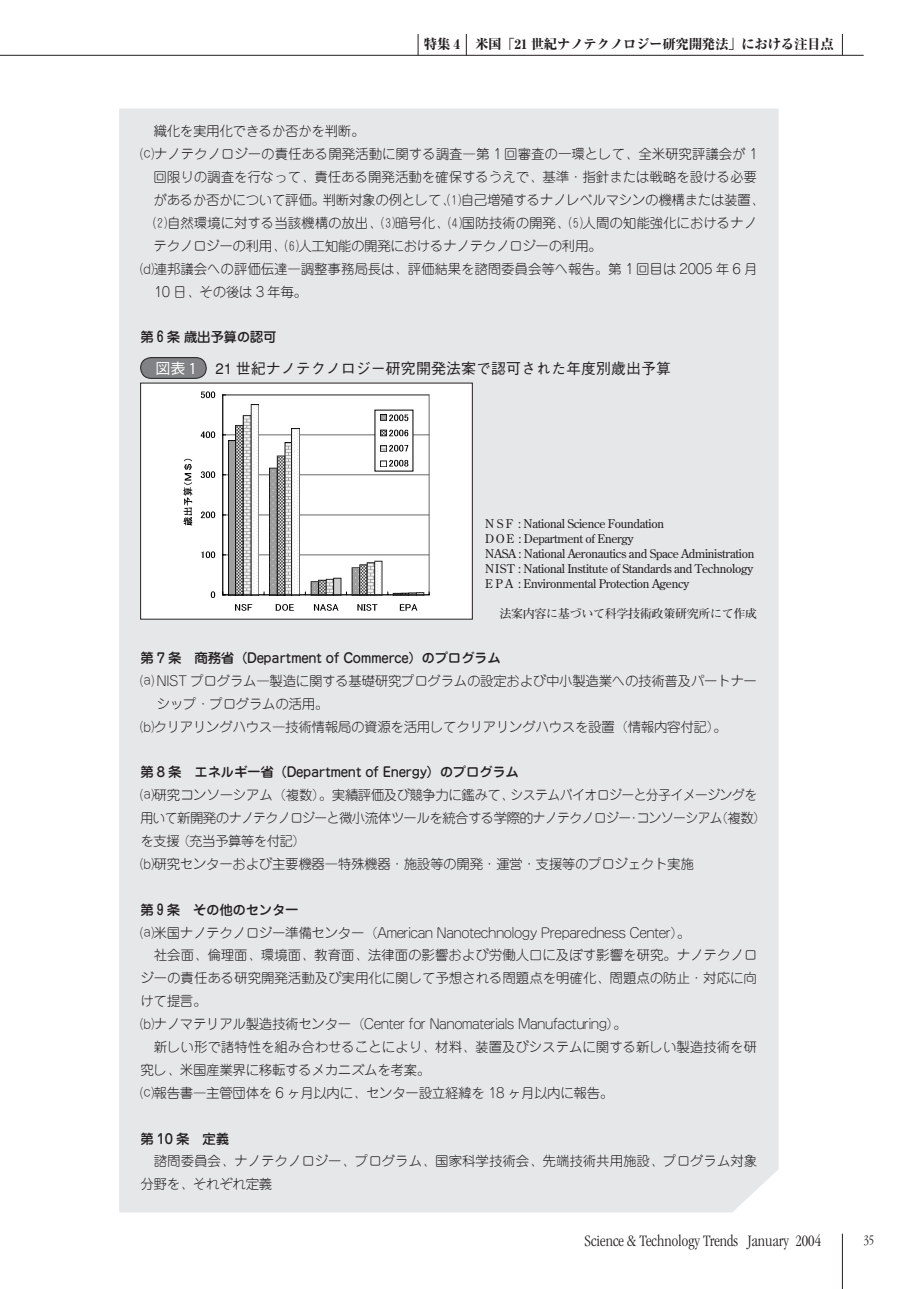
<style>
.page{position:relative;width:919px;height:1289px;background:#fff}
.page>*{position:absolute;margin:0;border:0;box-sizing:border-box;transform-origin:0 0}
.t1{font:300 condensed 16.5px "Garamond";color:#231f20}
.図表-タイトル{font:500 15px "Gothic BBB";color:#231f20}
.補足-本文_基本{font:300 13.5px/22.8px "Jun 101";letter-spacing:-.005em;color:#231f20}
.補足-見出し{font:300 13.5px/22.8px "Jun 101";letter-spacing:-.025em;color:#231f20}
.補足-本文_基本-2{font:300 13.5px/22.8px "Jun 101";letter-spacing:-.025em;color:#231f20}
.補足-見出し-2{font:300 13.5px/22.8px "Jun 101";letter-spacing:-.045em;color:#231f20}
.補足-見出し-3{font:500 13.5px "Jun 34";letter-spacing:-.025em;color:#231f20}
.補足-見出し-4{font:300 13.5px/22.8px "Jun 101";letter-spacing:-.005em;color:#231f20}
.t2{font:800 13.5px "Ryumin";letter-spacing:-.025em;color:#231f20}
.t3{font:300 condensed 13.5px "Garamond";color:#231f20}
.図表-_下_脚注{font:700 12px "Futo Min A101";letter-spacing:-.025em;color:#231f20}
.s1{font-family:"BLS Gaiji ST Jnl";font-weight:400}
.s2{color:#fff}
</style>
<div class="page">
<svg style="left:0;top:55px;width:13px;height:1px"></svg>
<hr style="left:842px;top:1233px;width:1px;height:55px;background:#231f20">
<hr style="left:13px;top:55px;width:850px;height:1px;background:#231f20">
<svg style="left:842px;top:34px;width:1px;height:21px"></svg>
<svg style="left:418px;top:34px;width:1px;height:21px"></svg>
<svg style="left:466px;top:34px;width:1px;height:21px"></svg>
<div style="left:119px;top:108px;width:659px;height:1104px;background:#e6e7e9"></div>
<svg style="left:140px;top:357px;width:67px;height:21px"></svg>
<div style="left:141px;top:383px;width:331px;height:236px;background:#fff"></div>
<img style="left:305px;top:577px;width:37px;height:16px">
<img style="left:346px;top:555px;width:42px;height:38px">
<img style="left:387px;top:586px;width:38px;height:7px">
<hr style="left:223px;top:554px;width:206px;height:1px;background:#696969">
<hr style="left:223px;top:514px;width:206px;height:1px;background:#696969">
<hr style="left:223px;top:474px;width:206px;height:1px;background:#696969">
<hr style="left:223px;top:434px;width:206px;height:1px;background:#696969">
<div style="left:222px;top:394px;width:207px;height:201px;border:1px solid #696969"></div>
<img style="left:228px;top:440px;width:7px;height:154px">
<img style="left:269px;top:442px;width:23px;height:152px">
<img style="left:235px;top:404px;width:23px;height:190px">
<img style="left:292px;top:428px;width:8px;height:166px">
<hr style="left:222px;top:395px;width:1px;height:200px;background:#000">
<hr style="left:223px;top:594px;width:206px;height:1px;background:#000">
<svg style="left:211px;top:591px;width:4px;height:7px"></svg>
<svg style="left:201px;top:551px;width:14px;height:7px"></svg>
<svg style="left:201px;top:511px;width:14px;height:7px"></svg>
<svg style="left:201px;top:471px;width:14px;height:7px"></svg>
<svg style="left:201px;top:431px;width:14px;height:7px"></svg>
<svg style="left:201px;top:391px;width:14px;height:7px"></svg>
<svg style="left:235px;top:604px;width:17px;height:6px"></svg>
<svg style="left:276px;top:604px;width:18px;height:6px"></svg>
<svg style="left:314px;top:604px;width:24px;height:6px"></svg>
<svg style="left:357px;top:604px;width:20px;height:7px"></svg>
<svg style="left:400px;top:604px;width:17px;height:6px"></svg>
<svg style="left:183px;top:459px;width:9px;height:66px"></svg>
<div style="left:375px;top:410px;width:38px;height:61px;background:#fff"></div>
<svg style="left:389px;top:414px;width:19px;height:7px"></svg>
<svg style="left:389px;top:429px;width:19px;height:7px"></svg>
<svg style="left:389px;top:445px;width:19px;height:6px"></svg>
<img style="left:380px;top:415px;width:6px;height:51px">
<svg style="left:389px;top:460px;width:19px;height:6px"></svg>
<p class="t2" style="left:424px;top:35px;width:38px">特集 4</p>
<p class="t2" style="left:475px;top:35px;width:360px">米国「21 世紀ナノテクノロジー研究開発法」における注目点</p>
<p class="補足-本文_基本-2" style="left:153px;top:120px;width:212px">織化を実用化できるか否かを判断。</p>
<p class="補足-本文_基本" style="left:153px;top:143px;width:612px;text-indent:-13px"><span class="s1">秣</span> ナノテクノロジーの責任ある開発活動に関する調査―第 1 回審査の一環として、全米研究評議会が 1回限りの調査を行なって、責任ある開発活動を確保するうえで、基準・指針または戦略を設ける必要があるか否かについて評価。判断対象の例として、<span class="s1">盧</span>自己増殖するナノレベルマシンの機構または装置、<span class="s1">盪</span>自然環境に対する当該機構の放出、<span class="s1">蘯</span>暗号化、<span class="s1">盻</span>国防技術の開発、<span class="s1">眈</span>人間の知能強化におけるナノテクノロジーの利用、<span class="s1">眇</span>人工知能の開発におけるナノテクノロジーの利用。</p>
<p class="補足-本文_基本-2" style="left:153px;top:257px;width:605px;text-indent:-13px"><span class="s1">稈</span> 連邦議会への評価伝達―調整事務局長は、評価結果を諮問委員会等へ報告。第 1 回目は 2005 年 6 月<br>10 日、その後は 3 年毎。</p>
<p class="補足-見出し-3" style="left:140px;top:328px;width:138px">第６条 歳出予算の認可</p>
<p class="図表-タイトル" style="left:155px;top:359px;width:517px"><span class="s2">図表１</span>　21 世紀ナノテクノロジー研究開発法案で認可された年度別歳出予算</p>
<p class="図表-_下_脚注" style="left:485px;top:516px;width:180px">N S F : National Science Foundation</p>
<p class="図表-_下_脚注" style="left:485px;top:531px;width:150px">DOE : Department of Energy</p>
<p class="図表-_下_脚注" style="left:485px;top:546px;width:270px">NASA : National Aeronautics and Space Administration</p>
<p class="図表-_下_脚注" style="left:485px;top:561px;width:270px">NIST : National Institute of Standards and Technology</p>
<p class="図表-_下_脚注" style="left:485px;top:576px;width:205px">E P A : Environmental Protection Agency</p>
<p class="図表-_下_脚注" style="left:499px;top:606px;width:259px">法案内容に基づいて科学技術政策研究所にて作成</p>
<p class="補足-見出し-3" style="left:140px;top:648px;width:362px">第 7 条　商務省（Department of Commerce）のプログラム</p>
<p class="補足-見出し" style="left:157px;top:669px;width:601px;text-indent:-17px"><span class="s1">秬</span> NIST プログラム―製造に関する基礎研究プログラムの設定および中小製造業への技術普及パートナーシップ・プログラムの活用。</p>
<p class="補足-本文_基本-2" style="left:140px;top:714px;width:587px"><span class="s1">秡</span> クリアリングハウス―技術情報局の資源を活用してクリアリングハウスを設置（情報内容付記）。</p>
<p class="補足-見出し-3" style="left:140px;top:763px;width:380px">第 8 条　エネルギー省（Department of Energy）のプログラム</p>
<p class="補足-見出し-2" style="left:140px;top:783px;width:627px"><span class="s1">秬</span>研究コンソーシアム（複数）。実績評価及び競争力に鑑みて、システムバイオロジーと分子イメージングを用いて新開発のナノテクノロジーと微小流体ツールを統合する学際的ナノテクノロジー・コンソーシアム（複数）を支援（充当予算等を付記）</p>
<p class="補足-本文_基本-2" style="left:140px;top:852px;width:555px"><span class="s1">秡</span>研究センターおよび主要機器―特殊機器・施設等の開発・運営・支援等のプロジェクト実施</p>
<p class="補足-見出し-3" style="left:140px;top:900px;width:160px">第９条　その他のセンター</p>
<p class="補足-見出し" style="left:140px;top:920px;width:551px"><span class="s1">秬</span> 米国ナノテクノロジー準備センター（American Nanotechnology Preparedness Center）。</p>
<p class="補足-見出し" style="left:140px;top:943px;width:618px;text-align:justify">　社会面、倫理面、環境面、教育面、法律面の影響および労働人口に及ぼす影響を研究。ナノテクノロジーの責任ある研究開発活動及び実用化に関して予想される問題点を明確化、問題点の防止・対応に向けて提言。</p>
<p class="補足-見出し" style="left:140px;top:1012px;width:487px"><span class="s1">秡</span> ナノマテリアル製造技術センター（Center for Nanomaterials Manufacturing）。</p>
<p class="補足-見出し-4" style="left:140px;top:1035px;width:618px">　新しい形で諸特性を組み合わせることにより、材料、装置及びシステムに関する新しい製造技術を研究し、米国産業界に移転するメカニズムを考案。</p>
<p class="補足-本文_基本-2" style="left:140px;top:1080px;width:474px"><span class="s1">秣</span>報告書―主管団体を 6 ヶ月以内に、センター設立経緯を 18 ヶ月以内に報告。</p>
<p class="補足-見出し-3" style="left:140px;top:1129px;width:90px">第 10 条　定義</p>
<p class="補足-本文_基本" style="left:140px;top:1149px;width:618px">　諮問委員会、ナノテクノロジー、プログラム、国家科学技術会、先端技術共用施設、プログラム対象分野を、それぞれ定義</p>
<p class="t1" style="left:584px;top:1232px;width:238px">Science &amp; Technology Trends January 2004</p>
<p class="t3" style="left:863px;top:1232px;width:12px">35</p>
</div>
